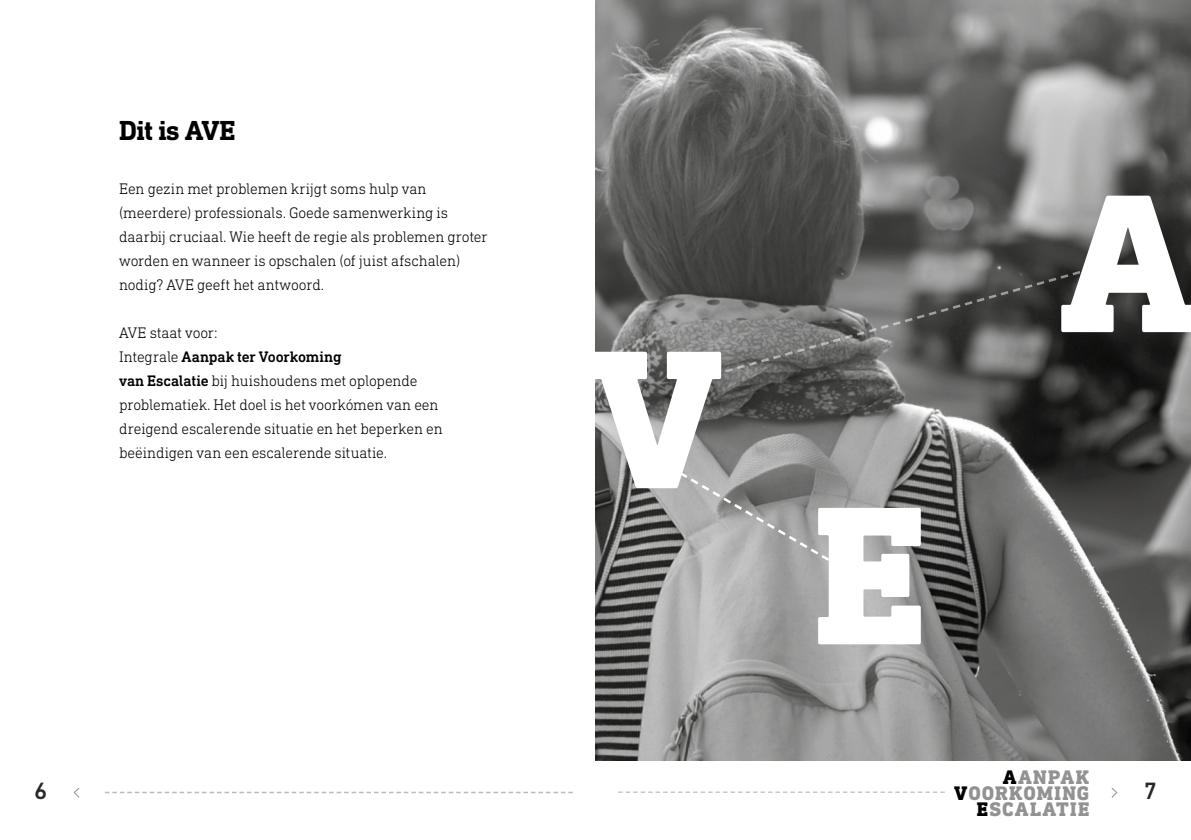
<style>
.page{position:relative;width:1191px;height:840px;background:#fff}
.page>*{position:absolute;margin:0;border:0;box-sizing:border-box;transform-origin:0 0}
.t1{font:700 28px "DIN Next Slab Pro";letter-spacing:-.02em;color:#000}
.t2{font:500 24px "DIN Next Slab Pro";color:#282828}
.t3{font:800 20px/16px "DIN Next Slab Pro";letter-spacing:.06em;color:#929292;text-align:right}
.t4{font:300 15.6px/24px "DIN Next Slab Pro";letter-spacing:-.01em;color:#000}
.s1{font-weight:500}
.s2{color:#000}
</style>
<div class="page">
<svg style="left:73px;top:788px;width:7px;height:10px"></svg>
<svg style="left:1111px;top:788px;width:7px;height:10px"></svg>
<svg style="left:618px;top:791px;width:327px;height:1px"></svg>
<svg style="left:105px;top:791px;width:468px;height:1px"></svg>
<img style="left:595px;top:0;width:596px;height:760px">
<svg style="left:687px;top:265px;width:407px;height:119px;background:#60605f"></svg>
<svg style="left:595px;top:351px;width:325px;height:293px"></svg>
<svg style="left:1061px;top:195px;width:130px;height:137px"></svg>
<h1 class="t1" style="left:119px;top:114px;width:118px">Dit is AVE</h1>
<p class="t4" style="left:119px;top:177px;width:370px">Een gezin met problemen krijgt soms hulp van (meerdere) professionals. Goede samenwerking is daarbij cruciaal. Wie heeft de regie als problemen groter worden en wanneer is opschalen (of juist afschalen) nodig? AVE geeft het antwoord.</p>
<p class="t4" style="left:119px;top:321px;width:325px">AVE staat voor:<br>Integrale <span class="s1">Aanpak ter Voorkoming<br>van Escalatie</span> bij huishoudens met oplopende problematiek. Het doel is het voorkómen van een dreigend escalerende situatie en het beperken en beëindigen van een escalerende situatie.</p>
<h2 class="t2" style="left:34px;top:776px;width:15px">6</h2>
<p class="t3" style="left:954px;top:768px;width:137px"><span class="s2">A</span>ANPAK<br><span class="s2">V</span>OORKOMING<br><span class="s2">E</span>SCALATIE</p>
<h2 class="t2" style="left:1143px;top:776px;width:15px">7</h2>
</div>
